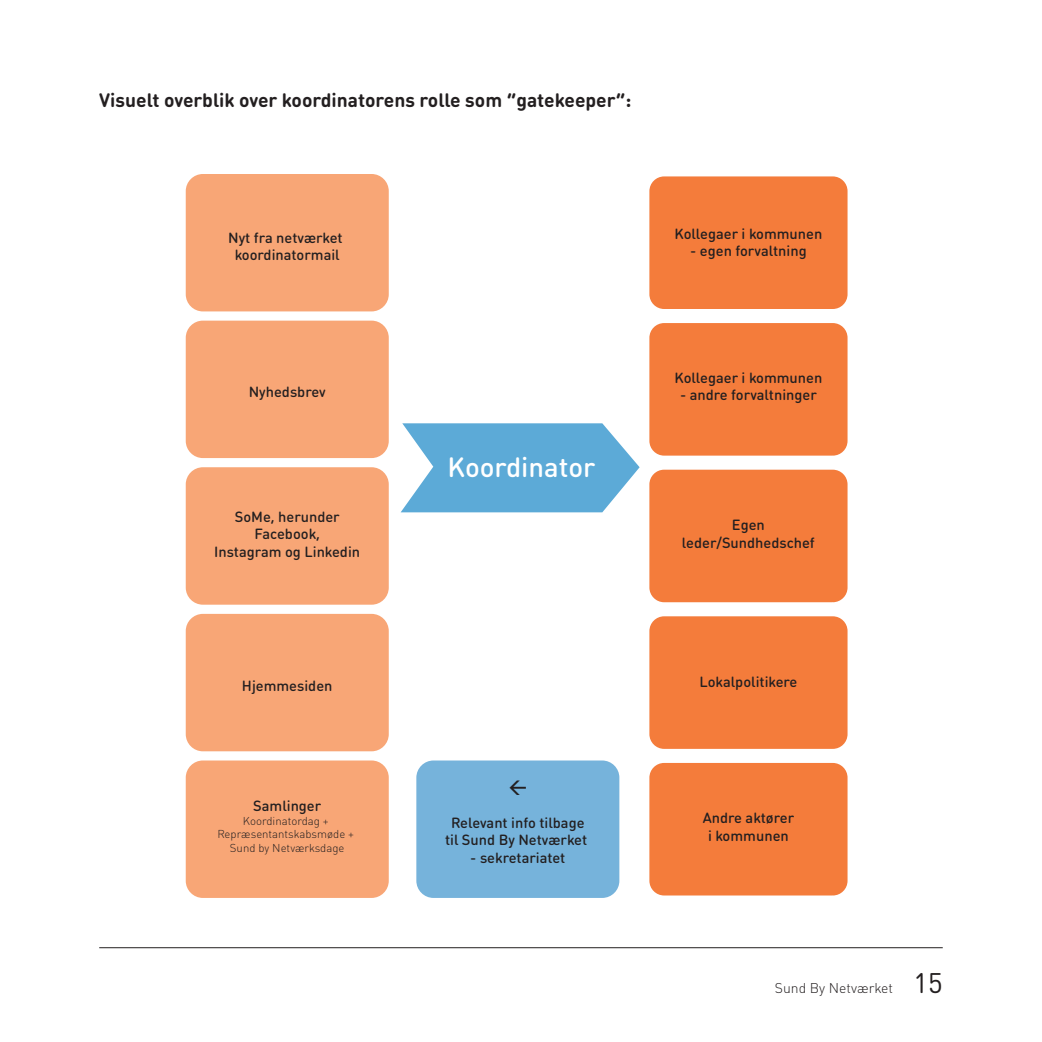
<style>
.page{position:relative;width:1042px;height:1042px;background:#fff}
.page>*{position:absolute;margin:0;border:0;box-sizing:border-box;transform-origin:0 0}
.t1{font:500 27.65px "DIN Round Pro";color:#fff}
.t2{font:700 19.25px "DIN Round Pro";color:#231f20}
.t3{font:500 14.53px/17.5px "DIN Round Pro";color:#231f20;text-align:center}
.t4{font:300 14px "DIN Pro";color:#231f20}
.t5{font:300 11.38px/13.7px "DIN Round Pro";color:#231f20;text-align:center}
.s1{font-family:"DIN Round Pro";font-weight:400;font-size:28px}
</style>
<div class="page">
<hr style="left:99px;top:947px;width:844px;height:1px;background:#231f20">
<svg style="left:401px;top:423px;width:238px;height:89px;background:#74b6dc"></svg>
<div style="left:186px;top:467px;width:203px;height:138px;background:#f8a676;border-radius:17px"></div>
<div style="left:186px;top:321px;width:203px;height:137px;background:#f8a676;border-radius:17px"></div>
<div style="left:186px;top:174px;width:203px;height:137px;background:#f8a676;border-radius:17px"></div>
<div style="left:186px;top:614px;width:203px;height:137px;background:#f8a676;border-radius:17px"></div>
<div style="left:186px;top:760px;width:203px;height:138px;background:#f8a676;border-radius:17px"></div>
<div style="left:644px;top:465px;width:208px;height:142px;background:#f47c3b;border:5px solid #fff;border-radius:17px"></div>
<div style="left:644px;top:318px;width:208px;height:142px;background:#f47c3b;border:5px solid #fff;border-radius:17px"></div>
<div style="left:644px;top:172px;width:208px;height:142px;background:#f47c3b;border:5px solid #fff;border-radius:17px"></div>
<div style="left:644px;top:611px;width:208px;height:143px;background:#f47c3b;border:5px solid #fff;border-radius:17px"></div>
<div style="left:644px;top:758px;width:208px;height:142px;background:#f47c3b;border:5px solid #fff;border-radius:17px"></div>
<div style="left:416px;top:760px;width:203px;height:138px;background:#76b3db;border-radius:17px"></div>
<h2 class="t2" style="left:99px;top:86px;width:534px">Visuelt overblik over koordinatorens rolle som ”gatekeeper”:</h2>
<p class="t3" style="left:228px;top:228px;width:116px">Nyt fra netværket koordinatormail</p>
<p class="t3" style="left:249px;top:382px;width:78px">Nyhedsbrev</p>
<p class="t3" style="left:214px;top:507px;width:147px">SoMe, herunder<br>Facebook,<br>Instagram og Linkedin</p>
<p class="t3" style="left:242px;top:676px;width:92px">Hjemmesiden</p>
<p class="t3" style="left:253px;top:796px;width:70px">Samlinger</p>
<p class="t5" style="left:217px;top:813px;width:138px">Koordinatordag +<br>Repræsentantskabsmøde +<br>Sund by Netværksdage</p>
<h1 class="t1" style="left:447px;top:448px;width:149px">Koordinator</h1>
<p class="t3" style="left:445px;top:813px;width:144px">Relevant info tilbage til Sund By Netværket</p>
<p class="t3" style="left:470px;top:848px;width:97px">- sekretariatet</p>
<p class="t3" style="left:674px;top:224px;width:149px">Kollegaer i kommunen</p>
<p class="t3" style="left:690px;top:242px;width:118px">- egen forvaltning</p>
<p class="t3" style="left:674px;top:368px;width:149px">Kollegaer i kommunen</p>
<p class="t3" style="left:680px;top:386px;width:138px">- andre forvaltninger</p>
<p class="t3" style="left:682px;top:516px;width:134px">Egen leder/Sundhedschef</p>
<p class="t3" style="left:699px;top:672px;width:99px">Lokalpolitikere</p>
<p class="t3" style="left:703px;top:808px;width:93px">Andre aktører i kommunen</p>
<p class="t4" style="left:775px;top:977px;width:169px">Sund By Netværket <span class="s1">15</span></p>
</div>
